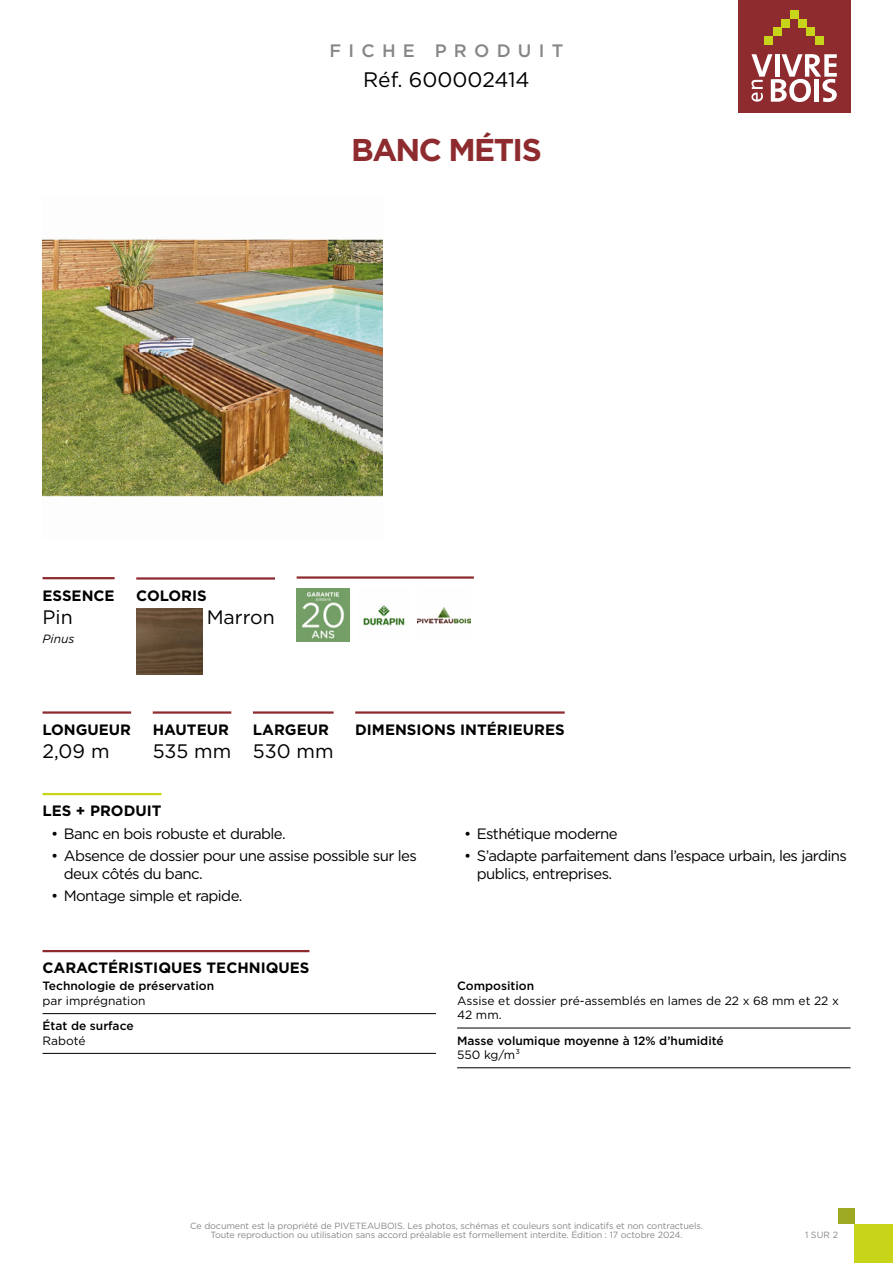
<style>
.page{position:relative;width:893px;height:1263px;background:#fff}
.page>*{position:absolute;margin:0;border:0;box-sizing:border-box;transform-origin:0 0}
.t1{font:700 31.5px "Gotham";letter-spacing:-.05em;color:#8e2b2e}
.t2{font:21px "Gotham";color:#000}
.t3{font:19.5px "Gotham";color:#000}
.t4{font:500 18px "Gotham";letter-spacing:.4em;color:#878787}
.t5{font:15px/18px "Gotham";letter-spacing:-.04em;color:#000}
.t6{font:700 15px "Gotham";color:#000}
.t7{font:500 12px "Gotham";color:#000}
.t8{font:12px/14.4px "Gotham";color:#000}
.t9{font:italic 12px "Gotham";color:#000}
.t10{font:9px/9px "Gotham";letter-spacing:-.01em;color:#878787;text-align:center}
</style>
<div class="page">
<hr style="left:43px;top:577px;width:72px;height:2px;background:#8e2b2e">
<hr style="left:136px;top:577px;width:139px;height:3px;background:#8e2b2e">
<img style="left:136px;top:608px;width:67px;height:66px">
<hr style="left:297px;top:576px;width:177px;height:3px;background:#8e2b2e">
<img style="left:297px;top:588px;width:53px;height:54px">
<img style="left:363px;top:605px;width:42px;height:21px">
<img style="left:418px;top:607px;width:53px;height:17px">
<hr style="left:43px;top:711px;width:88px;height:3px;background:#8e2b2e">
<hr style="left:153px;top:711px;width:78px;height:3px;background:#8e2b2e">
<hr style="left:253px;top:711px;width:81px;height:3px;background:#8e2b2e">
<hr style="left:355px;top:711px;width:210px;height:3px;background:#8e2b2e">
<hr style="left:43px;top:793px;width:118px;height:2px;background:#c8d419">
<hr style="left:43px;top:950px;width:266px;height:2px;background:#8e2b2e">
<hr style="left:43px;top:1013px;width:393px;height:1px;background:#000">
<hr style="left:43px;top:1053px;width:393px;height:1px;background:#000">
<hr style="left:457px;top:1028px;width:393px;height:1px;background:#000">
<hr style="left:457px;top:1067px;width:393px;height:1px;background:#000">
<img style="left:42px;top:238px;width:341px;height:259px">
<div style="left:854px;top:1224px;width:39px;height:39px;background:#c8d419"></div>
<div style="left:838px;top:1209px;width:16px;height:15px;background:#9da922"></div>
<div style="left:738px;top:0;width:112px;height:113px;background:#8e2b2e"></div>
<div style="left:781px;top:19px;width:9px;height:9px;background:#c8d419"></div>
<div style="left:815px;top:36px;width:9px;height:8px;background:#c8d419"></div>
<div style="left:790px;top:11px;width:8px;height:8px;background:#c8d419"></div>
<div style="left:773px;top:28px;width:8px;height:8px;background:#c8d419"></div>
<div style="left:807px;top:27px;width:8px;height:9px;background:#c8d419"></div>
<div style="left:798px;top:19px;width:9px;height:8px;background:#c8d419"></div>
<div style="left:765px;top:36px;width:8px;height:8px;background:#c8d419"></div>
<svg style="left:751px;top:54px;width:86px;height:48px"></svg>
<p class="t4" style="left:330px;top:39px;width:235px">FICHE PRODUIT</p>
<h2 class="t2" style="left:363px;top:67px;width:168px">Réf. 600002414</h2>
<h1 class="t1" style="left:351px;top:129px;width:192px">BANC MÉTIS</h1>
<p class="t6" style="left:43px;top:585px;width:74px">ESSENCE</p>
<h3 class="t3" style="left:43px;top:605px;width:32px">Pin</h3>
<p class="t9" style="left:43px;top:631px;width:33px">Pinus</p>
<p class="t6" style="left:136px;top:586px;width:72px">COLORIS</p>
<h3 class="t3" style="left:207px;top:605px;width:70px">Marron</h3>
<p class="t6" style="left:43px;top:720px;width:90px">LONGUEUR</p>
<h3 class="t3" style="left:43px;top:739px;width:69px">2,09 m</h3>
<p class="t6" style="left:153px;top:720px;width:78px">HAUTEUR</p>
<h3 class="t3" style="left:153px;top:739px;width:80px">535 mm</h3>
<p class="t6" style="left:253px;top:720px;width:77px">LARGEUR</p>
<h3 class="t3" style="left:253px;top:739px;width:82px">530 mm</h3>
<p class="t6" style="left:355px;top:720px;width:211px">DIMENSIONS INTÉRIEURES</p>
<p class="t6" style="left:43px;top:801px;width:120px">LES + PRODUIT</p>
<p class="t5" style="left:51px;top:824px;width:236px">• Banc en bois robuste et durable.</p>
<p class="t5" style="left:64px;top:846px;width:355px;text-indent:-13px">• Absence de dossier pour une assise possible sur les deux côtés du banc.</p>
<p class="t5" style="left:51px;top:886px;width:193px">• Montage simple et rapide.</p>
<p class="t6" style="left:43px;top:958px;width:268px">CARACTÉRISTIQUES TECHNIQUES</p>
<p class="t7" style="left:43px;top:978px;width:173px">Technologie de préservation</p>
<p class="t8" style="left:43px;top:993px;width:105px">par imprégnation</p>
<p class="t7" style="left:43px;top:1018px;width:93px">État de surface</p>
<p class="t8" style="left:43px;top:1033px;width:45px">Raboté</p>
<p class="t5" style="left:464px;top:824px;width:155px">• Esthétique moderne</p>
<p class="t5" style="left:477px;top:846px;width:372px;text-indent:-13px">• S’adapte parfaitement dans l’espace urbain, les jardins publics, entreprises.</p>
<p class="t7" style="left:457px;top:978px;width:79px">Composition</p>
<p class="t8" style="left:457px;top:993px;width:383px">Assise et dossier pré-assemblés en lames de 22 x 68 mm et 22 x<br>42 mm.</p>
<p class="t7" style="left:457px;top:1032px;width:268px">Masse volumique moyenne à 12% d’humidité</p>
<p class="t8" style="left:457px;top:1047px;width:65px">550 kg/m³</p>
<p class="t10" style="left:190px;top:1221px;width:514px">Ce document est la propriété de PIVETEAUBOIS. Les photos, schémas et couleurs sont indicatifs et non contractuels.<br>Toute reproduction ou utilisation sans accord préalable est formellement interdite. Édition : 17 octobre 2024.</p>
<p class="t10" style="left:805px;top:1230px;width:35px">1 SUR 2</p>
</div>
